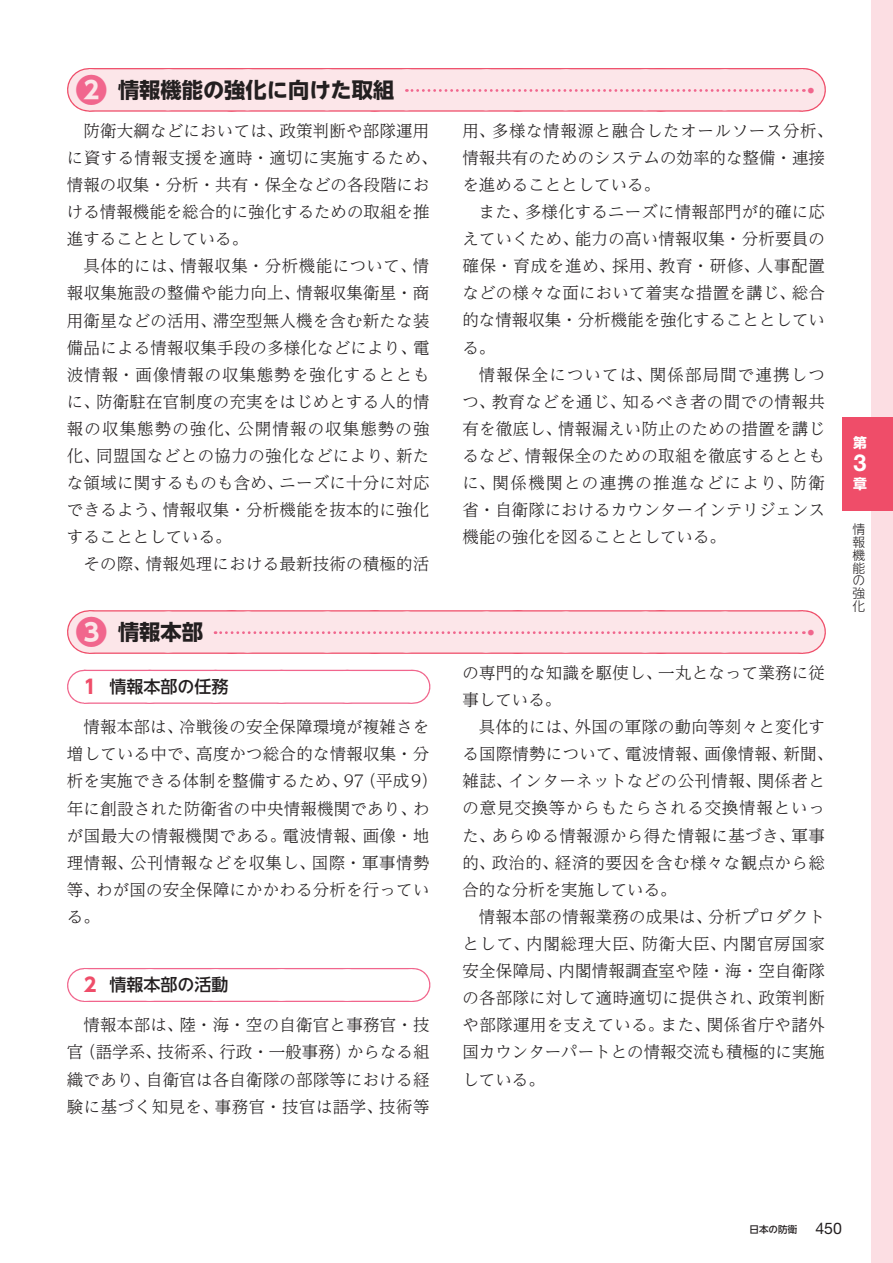
<style>
.page{position:relative;width:893px;height:1263px;background:#fff}
.page>*{position:absolute;margin:0;border:0;box-sizing:border-box;transform-origin:0 0}
.t1{font:700 23.4px "Helvetica Neue LT Std";color:#fff}
.t2{font:700 21.3px "UD Shin Go NT Pr 6 N";color:#231f20}
.t3{font:500 16.95px "UD Shin Go NT Pr 6 N";color:#231f20}
.t4{font:300 16.5px/27.2px "UD Reimin Pr 6 N";letter-spacing:.015em;color:#231f20}
.t5{font:700 13.8px "UD Shin Go NT Pr 6 N";color:#fff}
.t6{font:300 12.75px/12.8px "UD Shin Go NT Pr 6 N";color:#231f20;text-align:justify}
.t7{font:500 9.6px "UD Shin Go NT Pr 6 N";color:#231f20}
.t8{font:300 6.45px "UD Shin Go NT Pr 6 N";color:#f1668d}
.s1{font-size:31.95px;color:#f1668d}
.s2{font-weight:700;font-size:19.2px;color:#ef4d69}
.s3{font-family:"Helvetica Neue LT Std";font-weight:400;font-size:15.9px}
</style>
<div class="page">
<div style="left:872px;top:0;width:21px;height:1263px;background:#fcdee3"></div>
<div style="left:842px;top:417px;width:51px;height:93px;background:#ef4d69"></div>
<hr style="left:89px;top:68px;width:1px;height:44px;background:#ef4d69">
<div style="left:89px;top:69px;width:714px;height:41px;background:#fce6e9"></div>
<svg style="left:168px;top:68px;width:636px;height:44px"></svg>
<hr style="left:89px;top:610px;width:1px;height:44px;background:#ef4d69">
<div style="left:89px;top:611px;width:714px;height:41px;background:#fce6e9"></div>
<svg style="left:168px;top:610px;width:636px;height:44px"></svg>
<svg style="left:85px;top:670px;width:327px;height:34px"></svg>
<hr style="left:84px;top:670px;width:1px;height:34px;background:#f1668d">
<hr style="left:412px;top:670px;width:1px;height:34px;background:#f1668d">
<div style="left:84px;top:671px;width:328px;height:31px;background:#fff"></div>
<svg style="left:150px;top:670px;width:230px;height:34px"></svg>
<hr style="left:412px;top:671px;width:1px;height:31px;background:#fff">
<hr style="left:84px;top:968px;width:1px;height:34px;background:#f1668d">
<hr style="left:412px;top:968px;width:1px;height:34px;background:#f1668d">
<svg style="left:150px;top:968px;width:230px;height:34px"></svg>
<hr style="left:84px;top:969px;width:1px;height:32px;background:#fff">
<hr style="left:412px;top:969px;width:1px;height:32px;background:#fff">
<p class="t2" style="left:75px;top:72px;width:320px"><span class="s1">❷</span> 情報機能の強化に向けた取組</p>
<p class="t4" style="left:67px;top:116px;width:372px;text-indent:16px">防衛大綱などにおいては、政策判断や部隊運用に資する情報支援を適時・適切に実施するため、情報の収集・分析・共有・保全などの各段階における情報機能を総合的に強化するための取組を推進することとしている。</p>
<p class="t4" style="left:67px;top:252px;width:364px;text-align:justify;text-indent:16px">具体的には、情報収集・分析機能について、情報収集施設の整備や能力向上、情報収集衛星・商用衛星などの活用、滞空型無人機を含む新たな装備品による情報収集手段の多様化などにより、電波情報・画像情報の収集態勢を強化するとともに、防衛駐在官制度の充実をはじめとする人的情報の収集態勢の強化、公開情報の収集態勢の強化、同盟国などとの協力の強化などにより、新たな領域に関するものも含め、ニーズに十分に対応できるよう、情報収集・分析機能を抜本的に強化することとしている。</p>
<p class="t4" style="left:83px;top:550px;width:347px">その際、情報処理における最新技術の積極的活</p>
<p class="t2" style="left:75px;top:615px;width:129px"><span class="s1">❸</span> 情報本部</p>
<p class="t3" style="left:84px;top:672px;width:146px"><span class="s2">1</span> 情報本部の任務</p>
<p class="t4" style="left:67px;top:713px;width:372px;text-indent:16px">情報本部は、冷戦後の安全保障環境が複雑さを増している中で、高度かつ総合的な情報収集・分析を実施できる体制を整備するため、97（平成 9）年に創設された防衛省の中央情報機関であり、わが国最大の情報機関である。電波情報、画像・地理情報、公刊情報などを収集し、国際・軍事情勢等、わが国の安全保障にかかわる分析を行っている。</p>
<p class="t3" style="left:84px;top:971px;width:146px"><span class="s2">2</span> 情報本部の活動</p>
<p class="t4" style="left:67px;top:1011px;width:364px;text-align:justify;text-indent:16px">情報本部は、陸・海・空の自衛官と事務官・技官（語学系、技術系、行政・一般事務）からなる組織であり、自衛官は各自衛隊の部隊等における経験に基づく知見を、事務官・技官は語学、技術等</p>
<p class="t8" style="left:808px;top:85px;width:8px">●</p>
<p class="t4" style="left:462px;top:116px;width:372px">用、多様な情報源と融合したオールソース分析、情報共有のためのシステムの効率的な整備・連接を進めることとしている。</p>
<p class="t4" style="left:462px;top:198px;width:364px;text-align:justify;text-indent:16px">また、多様化するニーズに情報部門が的確に応えていくため、能力の高い情報収集・分析要員の確保・育成を進め、採用、教育・研修、人事配置などの様々な面において着実な措置を講じ、総合的な情報収集・分析機能を強化することとしている。</p>
<p class="t4" style="left:462px;top:360px;width:364px;text-align:justify;text-indent:16px">情報保全については、関係部局間で連携しつつ、教育などを通じ、知るべき者の間での情報共有を徹底し、情報漏えい防止のための措置を講じるなど、情報保全のための取組を徹底するとともに、関係機関との連携の推進などにより、防衛省・自衛隊におけるカウンターインテリジェンス機能の強化を図ることとしている。</p>
<p class="t8" style="left:808px;top:627px;width:8px">●</p>
<p class="t4" style="left:462px;top:658px;width:364px">の専門的な知識を駆使し、一丸となって業務に従事している。</p>
<p class="t4" style="left:462px;top:713px;width:372px;text-indent:16px">具体的には、外国の軍隊の動向等刻々と変化する国際情勢について、電波情報、画像情報、新聞、雑誌、インターネットなどの公刊情報、関係者との意見交換等からもたらされる交換情報といった、あらゆる情報源から得た情報に基づき、軍事的、政治的、経済的要因を含む様々な観点から総合的な分析を実施している。</p>
<p class="t4" style="left:462px;top:902px;width:364px;text-align:justify;text-indent:16px">情報本部の情報業務の成果は、分析プロダクトとして、内閣総理大臣、防衛大臣、内閣官房国家安全保障局、内閣情報調査室や陸・海・空自衛隊の各部隊に対して適時適切に提供され、政策判断や部隊運用を支えている。また、関係省庁や諸外国カウンターパートとの情報交流も積極的に実施している。</p>
<p class="t5" style="left:853px;top:432px;width:15px">第</p>
<h1 class="t1" style="left:853px;top:448px;width:14px">3</h1>
<p class="t5" style="left:853px;top:473px;width:15px">章</p>
<p class="t6" style="left:853px;top:523px;width:14px">情報機能の強化</p>
<p class="t7" style="left:749px;top:1221px;width:94px">日本の防衛 <span class="s3">450</span></p>
</div>
